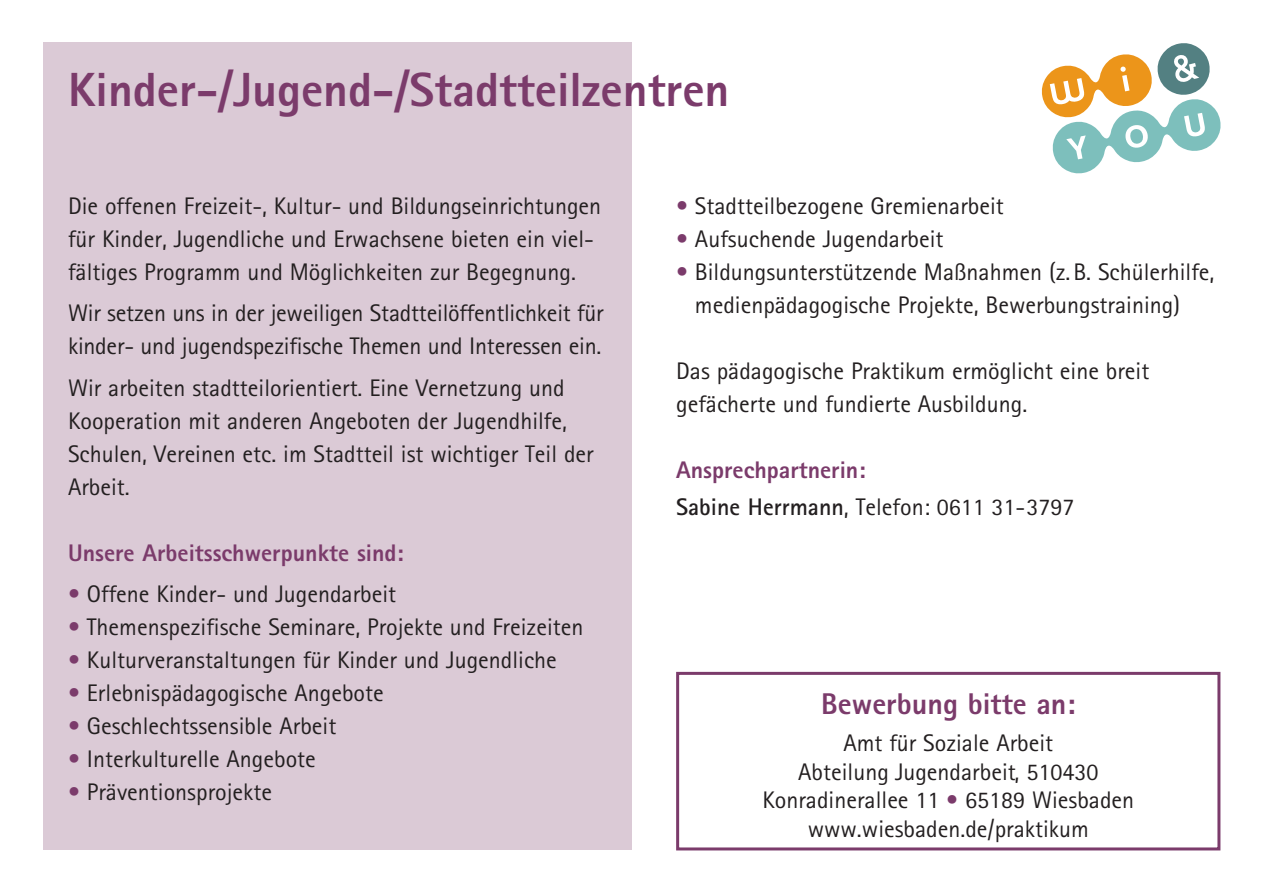
<style>
.page{position:relative;width:1263px;height:893px;background:#fff}
.page>*{position:absolute;margin:0;border:0;box-sizing:border-box;transform-origin:0 0}
.t1{font:800 48px "Rotis Sans Serif";color:#7b3b6b}
.t2{font:800 30px "Rotis Sans Serif";color:#7b3b6b}
.t3{font:24px/33px "Rotis Sans Serif";color:#231f20}
.t4{font:800 24px "Rotis Sans Serif";color:#7b3b6b}
.s1{color:#7b3b6b}
.s2{font-weight:700}
</style>
<div class="page">
<div style="left:43px;top:43px;width:588px;height:807px;background:#dbcad6"></div>
<div style="left:676px;top:672px;width:544px;height:178px;border:3px solid #7b3b6b"></div>
<svg style="left:1041px;top:43px;width:180px;height:131px"></svg>
<p class="t1" style="left:68px;top:59px;width:663px">Kinder-/Jugend-/Stadtteilzentren</p>
<p class="t3" style="left:68px;top:189px;width:535px">Die offenen Freizeit-, Kultur- und Bildungseinrichtungen für Kinder, Jugendliche und Erwachsene bieten ein viel&shy;fältiges Programm und Möglichkeiten zur Begegnung.</p>
<p class="t3" style="left:68px;top:297px;width:537px">Wir setzen uns in der jeweiligen Stadtteilöffentlichkeit für kinder- und jugendspezifische Themen und Interessen ein.</p>
<p class="t3" style="left:68px;top:371px;width:527px">Wir arbeiten stadtteilorientiert. Eine Vernetzung und Kooperation mit anderen Angeboten der Jugendhilfe, Schulen, Vereinen etc. im Stadtteil ist wichtiger Teil der Arbeit.</p>
<p class="t4" style="left:68px;top:537px;width:337px">Unsere Arbeitsschwerpunkte sind:</p>
<p class="t3" style="left:68px;top:578px;width:330px"><span class="s1">•</span> Offene Kinder- und Jugendarbeit</p>
<p class="t3" style="left:68px;top:611px;width:517px"><span class="s1">•</span> Themenspezifische Seminare, Projekte und Freizeiten</p>
<p class="t3" style="left:68px;top:644px;width:490px"><span class="s1">•</span> Kulturveranstaltungen für Kinder und Jugendliche</p>
<p class="t3" style="left:68px;top:677px;width:317px"><span class="s1">•</span> Erlebnispädagogische Angebote</p>
<p class="t3" style="left:68px;top:710px;width:270px"><span class="s1">•</span> Geschlechtssensible Arbeit</p>
<p class="t3" style="left:68px;top:743px;width:249px"><span class="s1">•</span> Interkulturelle Angebote</p>
<p class="t3" style="left:68px;top:776px;width:206px"><span class="s1">•</span> Präventionsprojekte</p>
<p class="t3" style="left:676px;top:189px;width:329px"><span class="s1">•</span> Stadtteilbezogene Gremienarbeit</p>
<p class="t3" style="left:676px;top:222px;width:269px"><span class="s1">•</span> Aufsuchende Jugendarbeit</p>
<p class="t3" style="left:695px;top:255px;width:521px;text-indent:-19px"><span class="s1">•</span> Bildungsunterstützende Maßnahmen (z.B. Schülerhilfe, medienpädagogische Projekte, Bewerbungstraining)</p>
<p class="t3" style="left:676px;top:354px;width:475px">Das pädagogische Praktikum ermöglicht eine breit gefächerte und fundierte Ausbildung.</p>
<p class="t4" style="left:676px;top:454px;width:191px">Ansprechpartnerin:</p>
<p class="t3" style="left:676px;top:490px;width:400px"><span class="s2">Sabine Herrmann</span>, Telefon: 0611 31-3797</p>
<p class="t2" style="left:821px;top:685px;width:255px">Bewerbung bitte an:</p>
<p class="t3" style="left:843px;top:726px;width:211px">Amt für Soziale Arbeit</p>
<p class="t3" style="left:798px;top:755px;width:302px">Abteilung Jugendarbeit, 510430</p>
<p class="t3" style="left:762px;top:783px;width:373px">Konradinerallee 11 <span class="s1">•</span> 65189 Wiesbaden</p>
<p class="t3" style="left:808px;top:812px;width:283px">www.wiesbaden.de/praktikum</p>
</div>
